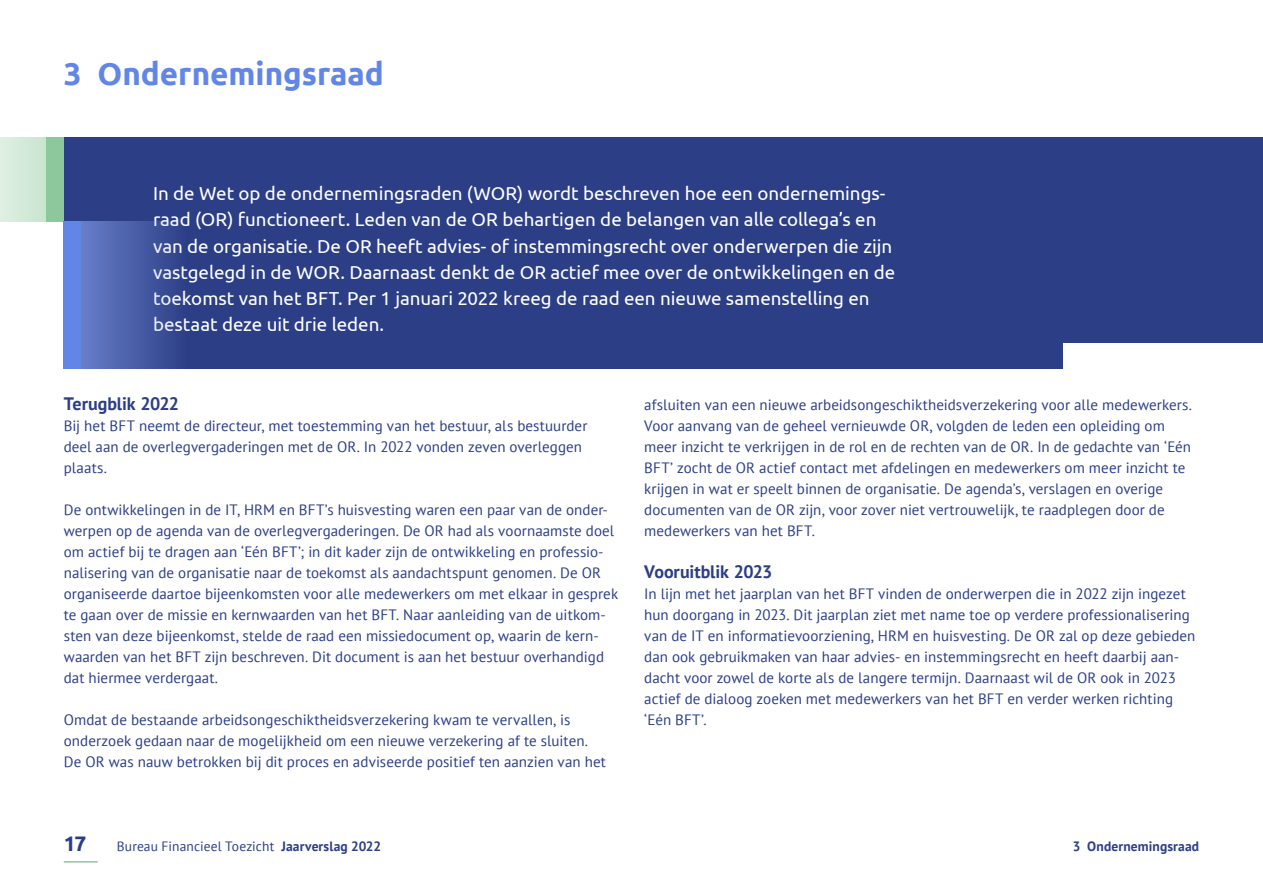
<style>
.page{position:relative;width:1263px;height:893px;background:#fff}
.page>*{position:absolute;margin:0;border:0;box-sizing:border-box;transform-origin:0 0}
.t1{font:700 31.5px "Ubuntu";color:#6186e8}
.t2{font:700 21px "Ubuntu";color:#2c3e86}
.Intro{font:18.75px/26.2px "Ubuntu";color:#fff}
.Tussenkop{font:700 18px "PT Sans";letter-spacing:-.005em;color:#2c3e86}
.Broodtekst{font:15px/21px "PT Sans";letter-spacing:.005em;color:#2c3e86}
.t3{font:13.5px "PT Sans";letter-spacing:.005em;color:#2c3e86}
.t4{font:700 13.5px "PT Sans";letter-spacing:.01em;color:#2c3e86}
.s1{font-weight:700}
</style>
<div class="page">
<div style="left:64px;top:137px;width:1199px;height:231px;background:#2c3e86"></div>
<div style="left:1063px;top:343px;width:200px;height:26px;background:#fff"></div>
<div style="left:0;top:137px;width:64px;height:84px;background:#d3ead9"></div>
<div style="left:47px;top:137px;width:17px;height:84px;background:#8cc89b"></div>
<hr style="left:64px;top:861px;width:34px;height:2px;background:#8cc89b">
<svg style="left:81px;top:221px;width:90px;height:147px;background:#4e64ad"></svg>
<div style="left:64px;top:221px;width:17px;height:147px;background:#6186e8"></div>
<h2 class="t1" style="left:64px;top:54px;width:322px">3 Ondernemingsraad</h2>
<p class="Intro" style="left:153px;top:180px;width:744px">In de Wet op de ondernemingsraden (WOR) wordt beschreven hoe een ondernemings&shy;raad (OR) functioneert. Leden van de OR behartigen de belangen van alle collega’s en van de organisatie. De OR heeft advies- of instemmingsrecht over onderwerpen die zijn vastgelegd in de WOR. Daarnaast denkt de OR actief mee over de ontwikkelingen en de toekomst van het BFT. Per 1 januari 2022 kreeg de raad een nieuwe samenstelling en bestaat deze uit drie leden.</p>
<h3 class="Tussenkop" style="left:64px;top:392px;width:117px">Terugblik 2022</h3>
<p class="Broodtekst" style="left:64px;top:415px;width:525px">Bij het BFT neemt de directeur, met toestemming van het bestuur, als bestuurder deel aan de overlegvergaderingen met de OR. In 2022 vonden zeven overleggen plaats.</p>
<p class="Broodtekst" style="left:64px;top:499px;width:556px">De ontwikkelingen in de IT, HRM en BFT’s huisvesting waren een paar van de onder&shy;werpen op de agenda van de overlegvergaderingen. De OR had als voornaamste doel om actief bij te dragen aan ‘Eén BFT’; in dit kader zijn de ontwikkeling en professio&shy;nalisering van de organisatie naar de toekomst als aandachtspunt genomen. De OR organiseerde daartoe bijeenkomsten voor alle medewerkers om met elkaar in gesprek te gaan over de missie en kernwaarden van het BFT. Naar aanleiding van de uitkom&shy;sten van deze bijeenkomst, stelde de raad een missiedocument op, waarin de kern&shy;waarden van het BFT zijn beschreven. Dit document is aan het bestuur overhandigd dat hiermee verdergaat.</p>
<p class="Broodtekst" style="left:64px;top:709px;width:544px">Omdat de bestaande arbeidsongeschiktheidsverzekering kwam te vervallen, is onderzoek gedaan naar de mogelijkheid om een nieuwe verzekering af te sluiten.<br>De OR was nauw betrokken bij dit proces en adviseerde positief ten aanzien van het</p>
<p class="Broodtekst" style="left:644px;top:394px;width:549px">afsluiten van een nieuwe arbeidsongeschiktheidsverzekering voor alle medewerkers.</p>
<p class="Broodtekst" style="left:644px;top:415px;width:548px">Voor aanvang van de geheel vernieuwde OR, volgden de leden een opleiding om meer inzicht te verkrijgen in de rol en de rechten van de OR. In de gedachte van ‘Eén BFT’ zocht de OR actief contact met afdelingen en medewerkers om meer inzicht te krijgen in wat er speelt binnen de organisatie. De agenda’s, verslagen en overige documenten van de OR zijn, voor zover niet vertrouwelijk, te raadplegen door de medewerkers van het BFT.</p>
<h3 class="Tussenkop" style="left:644px;top:560px;width:130px">Vooruitblik 2023</h3>
<p class="Broodtekst" style="left:644px;top:583px;width:553px">In lijn met het jaarplan van het BFT vinden de onderwerpen die in 2022 zijn ingezet hun doorgang in 2023. Dit jaarplan ziet met name toe op verdere professionalisering van de IT en informatievoorziening, HRM en huisvesting. De OR zal op deze gebieden dan ook gebruikmaken van haar advies- en instemmingsrecht en heeft daarbij aan&shy;dacht voor zowel de korte als de langere termijn. Daarnaast wil de OR ook in 2023 actief de dialoog zoeken met medewerkers van het BFT en verder werken richting ‘Eén BFT’.</p>
<h2 class="t2" style="left:64px;top:831px;width:24px">17</h2>
<p class="t3" style="left:117px;top:838px;width:266px">Bureau Financieel Toezicht <span class="s1">Jaarverslag 2022</span></p>
<p class="t4" style="left:1073px;top:837px;width:128px">3 Ondernemingsraad</p>
</div>
